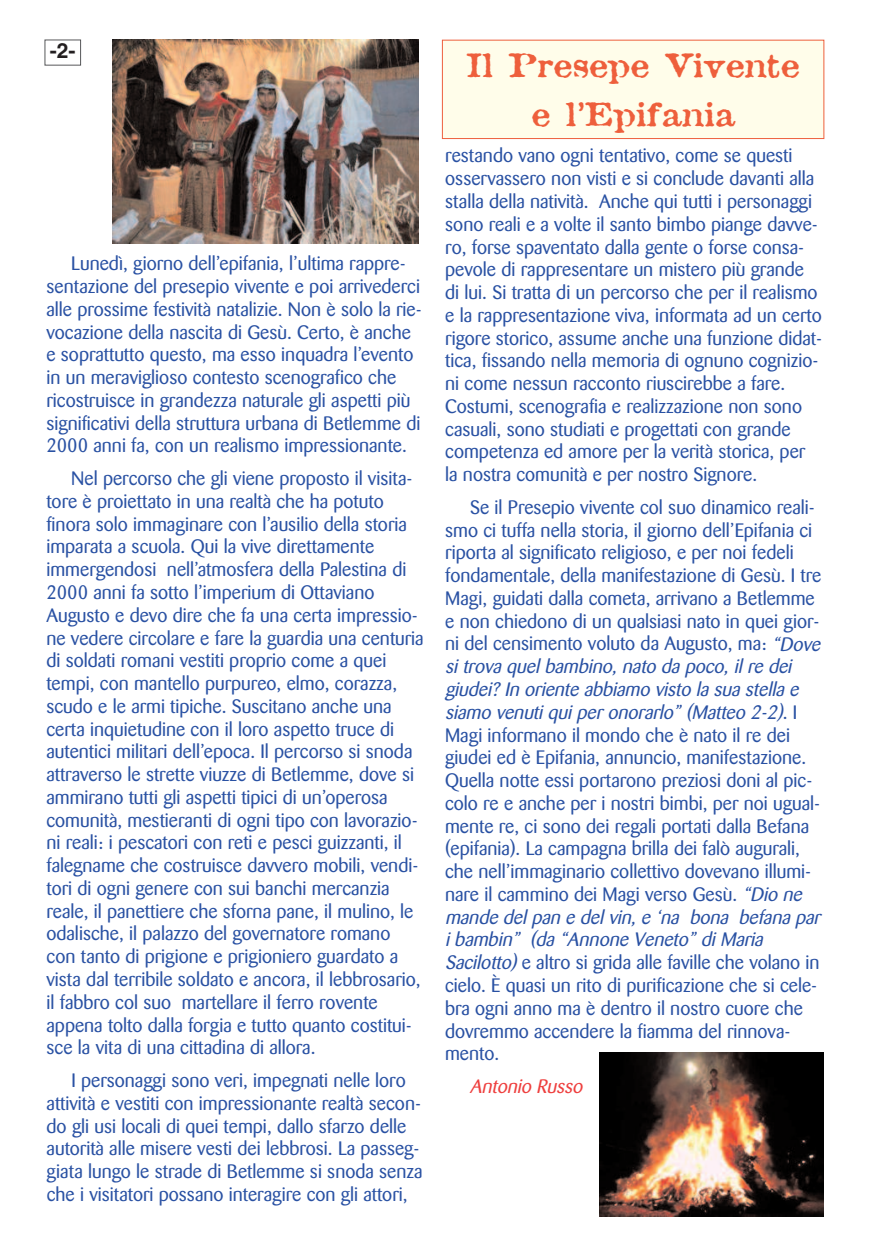
<style>
.page{position:relative;width:874px;height:1241px;background:#fff}
.page>*{position:absolute;margin:0;border:0;box-sizing:border-box;transform-origin:0 0}
.t1{font:31.5px/48.6px "Attic";color:#ee5f3c;text-align:center;scale:1.1 1}
.t2{font:700 21px "Helvetica";color:#231f20}
.t3{font:19.25px/22.8px "Barmeno";color:#2951a3}
.t4{font:italic 19.25px "Barmeno";color:#ee3f3e}
.s1{font-style:italic}
</style>
<div class="page">
<div style="left:442px;top:41px;width:381px;height:97px;background:#fffdea"></div>
<div style="left:441px;top:40px;width:382px;height:99px;border:1px solid #ee5f3c"></div>
<img style="left:599px;top:1052px;width:224px;height:163px">
<img style="left:112px;top:40px;width:306px;height:203px">
<p class="t2" style="left:50px;top:43px;width:27px">-2-</p>
<p class="t3" style="left:46px;top:254px;width:377px;text-indent:25px">Lunedì, giorno dell’epifania, l’ultima rappre&shy;sentazione del presepio vivente e poi arrivederci alle prossime festività natalizie. Non è solo la rie&shy;vocazione della nascita di Gesù. Certo, è anche e soprattutto questo, ma esso inquadra l’evento in un meraviglioso contesto scenografico che ricostruisce in grandezza naturale gli aspetti più significativi della struttura urbana di Betlemme di 2000 anni fa, con un realismo impressionante.</p>
<p class="t3" style="left:46px;top:468px;width:378px;text-indent:25px">Nel percorso che gli viene proposto il visita&shy;tore è proiettato in una realtà che ha potuto finora solo immaginare con l’ausilio della storia imparata a scuola. Qui la vive direttamente immergendosi nell’atmosfera della Palestina di 2000 anni fa sotto l’imperium di Ottaviano Augusto e devo dire che fa una certa impressio&shy;ne vedere circolare e fare la guardia una centuria di soldati romani vestiti proprio come a quei tempi, con mantello purpureo, elmo, corazza, scudo e le armi tipiche. Suscitano anche una certa inquietudine con il loro aspetto truce di autentici militari dell’epoca. Il percorso si snoda attraverso le strette viuzze di Betlemme, dove si ammirano tutti gli aspetti tipici di un’operosa comunità, mestieranti di ogni tipo con lavorazio&shy;ni reali: i pescatori con reti e pesci guizzanti, il falegname che costruisce davvero mobili, vendi&shy;tori di ogni genere con sui banchi mercanzia reale, il panettiere che sforna pane, il mulino, le odalische, il palazzo del governatore romano con tanto di prigione e prigioniero guardato a vista dal terribile soldato e ancora, il lebbrosario, il fabbro col suo martellare il ferro rovente appena tolto dalla forgia e tutto quanto costitui&shy;sce la vita di una cittadina di allora.</p>
<p class="t3" style="left:47px;top:1070px;width:377px;text-indent:25px">I personaggi sono veri, impegnati nelle loro attività e vestiti con impressionante realtà secon&shy;do gli usi locali di quei tempi, dallo sfarzo delle autorità alle misere vesti dei lebbrosi. La passeg&shy;giata lungo le strade di Betlemme si snoda senza che i visitatori possano interagire con gli attori,</p>
<h1 class="t1" style="left:466px;top:41px;width:304px">Il Presepe Vivente e l’Epifania</h1>
<p class="t3" style="left:445px;top:146px;width:378px">restando vano ogni tentativo, come se questi osservassero non visti e si conclude davanti alla stalla della natività. Anche qui tutti i personaggi sono reali e a volte il santo bimbo piange davve&shy;ro, forse spaventato dalla gente o forse consa&shy;pevole di rappresentare un mistero più grande di lui. Si tratta di un percorso che per il realismo e la rappresentazione viva, informata ad un certo rigore storico, assume anche una funzione didat&shy;tica, fissando nella memoria di ognuno cognizio&shy;ni come nessun racconto riuscirebbe a fare.<br>Costumi, scenografia e realizzazione non sono casuali, sono studiati e progettati con grande competenza ed amore per la verità storica, per la nostra comunità e per nostro Signore.</p>
<p class="t3" style="left:445px;top:497px;width:380px;text-indent:25px">Se il Presepio vivente col suo dinamico reali&shy;smo ci tuffa nella storia, il giorno dell’Epifania ci riporta al significato religioso, e per noi fedeli fondamentale, della manifestazione di Gesù. I tre Magi, guidati dalla cometa, arrivano a Betlemme e non chiedono di un qualsiasi nato in quei gior&shy;ni del censimento voluto da Augusto, ma: <span class="s1">“Dove si trova quel bambino, nato da poco, il re dei giudei? In oriente abbiamo visto la sua stella e siamo venuti qui per onorarlo” (Matteo 2-2)</span>. I Magi informano il mondo che è nato il re dei giudei ed è Epifania, annuncio, manifestazione.<br>Quella notte essi portarono preziosi doni al pic&shy;colo re e anche per i nostri bimbi, per noi ugual&shy;mente re, ci sono dei regali portati dalla Befana (epifania). La campagna brilla dei falò augurali, che nell’immaginario collettivo dovevano illumi&shy;nare il cammino dei Magi verso Gesù. <span class="s1">“Dione mande del pan e del vin, e ‘na bona befana par i bambin” (da “Annone Veneto” di Maria Sacilotto)</span>e altro si grida alle faville che volano in cielo. È quasi un rito di purificazione che si cele&shy;bra ogni anno ma è dentro il nostro cuore che dovremmo accendere la fiamma del rinnova&shy;mento.</p>
<p class="t4" style="left:469px;top:1078px;width:118px">Antonio Russo</p>
</div>
